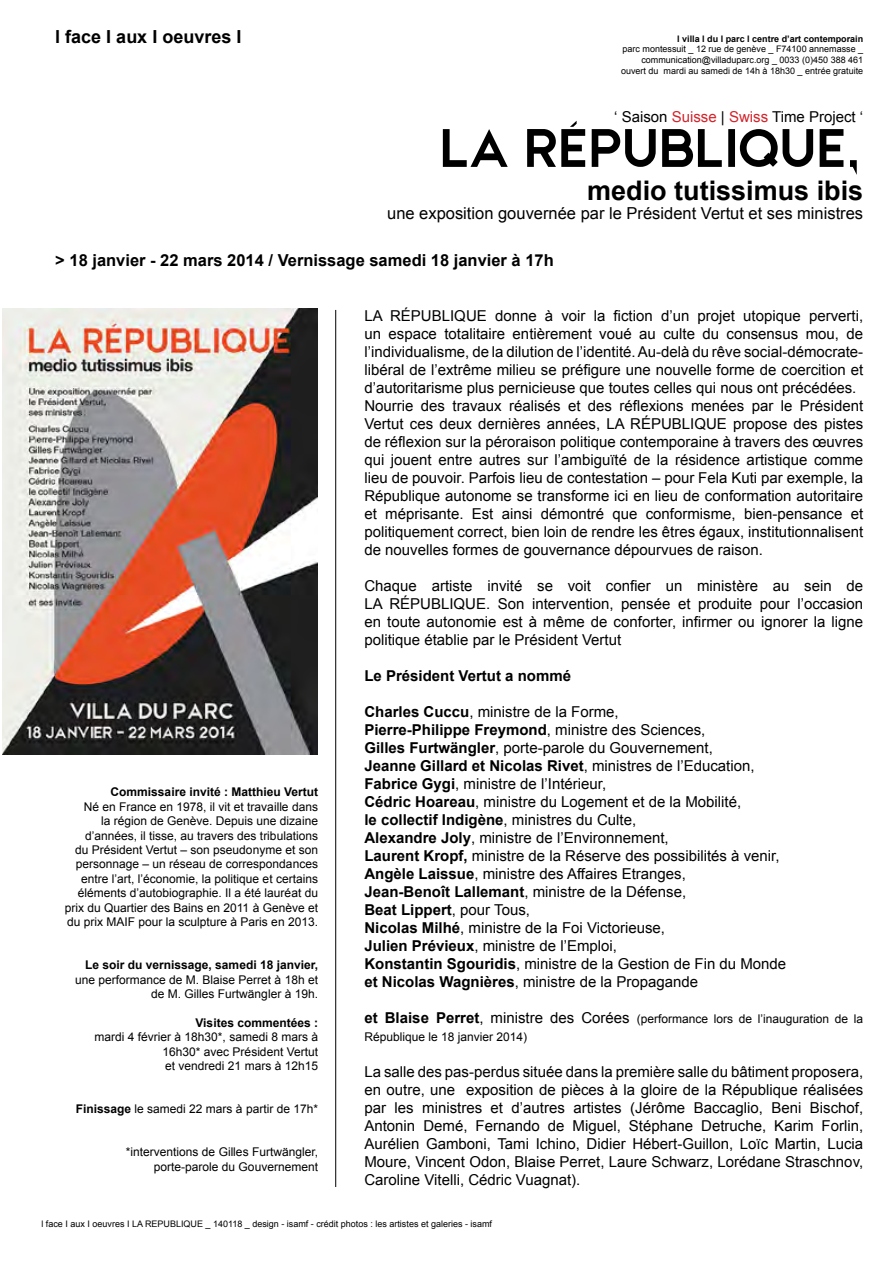
<style>
.page{position:relative;width:893px;height:1263px;background:#fff}
.page>*{position:absolute;margin:0;border:0;box-sizing:border-box;transform-origin:0 0}
.t1{font:54px "CWG Sans";letter-spacing:-.025em;color:#000}
.t2{font:700 27px "Arial";color:#000}
.t3{font:700 18px "Arial";color:#000}
.t4{font:16.5px "Arial";color:#000}
.t5{font:700 16.5px "Arial";color:#000}
.t6{font:15px/18px "Arial";color:#000}
.t7{font:700 15px "Arial";color:#000}
.t8{font:12px/14.4px "Arial";color:#000;text-align:right}
.t9{font:700 12px "Arial";color:#000}
.t10{font:9px/10.8px "Arial";color:#000;text-align:right}
.t11{font:700 9px "Arial";color:#000}
.s1{color:#d2232a}
.s2{font-weight:700}
.s3{font-weight:700;font-size:15px}
.s4{font-size:15px}
</style>
<div class="page">
<img style="left:2px;top:309px;width:316px;height:445px">
<hr style="left:335px;top:310px;width:1px;height:877px;background:#000">
<p class="t3" style="left:55px;top:24px;width:188px">l face I aux I oeuvres I</p>
<p class="t11" style="left:677px;top:32px;width:188px">l villa l du l parc l centre d’art contemporain</p>
<p class="t10" style="left:621px;top:44px;width:244px">parc montessuit _ 12 rue de genève _ F74100 annemasse _ communication@villaduparc.org _ 0033 (0)450 388 461 ouvert du mardi au samedi de 14h à 18h30 _ entrée gratuite</p>
<p class="t6" style="left:614px;top:108px;width:250px">‘ Saison <span class="s1">Suisse</span> | <span class="s1">Swiss</span> Time Project ‘</p>
<h1 class="t1" style="left:443px;top:119px;width:422px">LA RÉPUBLIQUE,</h1>
<h2 class="t2" style="left:587px;top:172px;width:278px">medio tutissimus ibis</h2>
<p class="t4" style="left:387px;top:203px;width:478px">une exposition gouvernée par le Président Vertut et ses ministres</p>
<p class="t5" style="left:55px;top:249px;width:500px">&gt; 18 janvier - 22 mars 2014 / Vernissage samedi 18 janvier à 17h</p>
<p class="t9" style="left:111px;top:784px;width:209px">Commissaire invité : Matthieu Vertut</p>
<p class="t8" style="left:65px;top:799px;width:255px">Né en France en 1978, il vit et travaille dans<br>la région de Genève. Depuis une dizaine d’années, il tisse, au travers des tribulations<br>du Président Vertut – son pseudonyme et son personnage – un réseau de correspondances entre l’art, l’économie, la politique et certains éléments d’autobiographie. Il a été lauréat du prix du Quartier des Bains en 2011 à Genève et du prix MAIF pour la sculpture à Paris en 2013.</p>
<p class="t9" style="left:85px;top:957px;width:234px">Le soir du vernissage, samedi 18 janvier,</p>
<p class="t8" style="left:75px;top:972px;width:244px">une performance de M. Blaise Perret à 18h et de M. Gilles Furtwängler à 19h.</p>
<p class="t9" style="left:196px;top:1014px;width:124px">Visites commentées :</p>
<p class="t8" style="left:163px;top:1030px;width:157px;text-align:justify;text-indent:-68px">mardi 4 février à 18h30*, samedi 8 mars à 16h30* avec Président Vertut et vendredi 21 mars à 12h15</p>
<p class="t8" style="left:76px;top:1102px;width:244px"><span class="s2">Finissage</span> le samedi 22 mars à partir de 17h*</p>
<p class="t8" style="left:126px;top:1145px;width:194px">*interventions de Gilles Furtwängler, porte-parole du Gouvernement</p>
<p class="t6" style="left:364px;top:307px;width:500px">LA RéPUBLIQUE donne à voir la fiction d’un projet utopique perverti, un espace totalitaire entièrement voué au culte du consensus mou, de l’individualisme, de la dilution de l’identité. Au-delà du rêve social-démocrate&shy;libéral de l’extrême milieu se préfigure une nouvelle forme de coercition et d’autoritarisme plus pernicieuse que toutes celles qui nous ont précédées.<br>Nourrie des travaux réalisés et des réflexions menées par le Président Vertut ces deux dernières années, LA RéPUBLIQUE propose des pistes de réflexion sur la péroraison politique contemporaine à travers des œuvres qui jouent entre autres sur l’ambiguïté de la résidence artistique comme lieu de pouvoir. Parfois lieu de contestation – pour Fela Kuti par exemple, la République autonome se transforme ici en lieu de conformation autoritaire et méprisante. Est ainsi démontré que conformisme, bien-pensance et politiquement correct, bien loin de rendre les êtres égaux, institutionnalisent de nouvelles formes de gouvernance dépourvues de raison.</p>
<p class="t6" style="left:364px;top:577px;width:500px;text-align:justify">Chaque artiste invité se voit confier un ministère au sein de LA RéPUBLIQUE. Son intervention, pensée et produite pour l’occasion en toute autonomie est à même de conforter, infirmer ou ignorer la ligne politique établie par le Président Vertut</p>
<p class="t7" style="left:364px;top:666px;width:208px">Le Président Vertut a nommé</p>
<p class="t6" style="left:364px;top:703px;width:423px"><span class="s2">Charles Cuccu</span>, ministre de la Forme,<br><span class="s2">Pierre-Philippe Freymond</span>, ministre des Sciences,<br><span class="s2">Gilles Furtwängler</span>, porte-parole du Gouvernement,<br><span class="s2">Jeanne Gillard et Nicolas Rivet</span>, ministres de l’Education, <span class="s2">Fabrice Gygi</span>, ministre de l’Intérieur,<br><span class="s2">Cédric Hoareau</span>, ministre du Logement et de la Mobilité,<br><span class="s2">le collectif Indigène</span>, ministres du Culte,<br><span class="s2">Alexandre Joly</span>, ministre de l’Environnement,<br><span class="s2">Laurent Kropf,</span> ministre de la Réserve des possibilités à venir, <span class="s2">Angèle Laissue</span>, ministre des Affaires Etranges,<br><span class="s2">Jean-Benoît Lallemant</span>, ministre de la Défense,<br><span class="s2">Beat Lippert</span>, pour Tous,<br><span class="s2">Nicolas Milhé</span>, ministre de la Foi Victorieuse,<br><span class="s2">Julien Prévieux</span>, ministre de l’Emploi,<br><span class="s2">Konstantin Sgouridis</span>, ministre de la Gestion de Fin du Monde <span class="s2">et Nicolas Wagnières</span>, ministre de la Propagande</p>
<p class="t8" style="left:364px;top:1010px;width:500px;line-height:18px;text-align:left"><span class="s3">et Blaise Perret</span><span class="s4">, ministre des Corées</span> (performance lors de l’inauguration de la<br>République le 18 janvier 2014)</p>
<p class="t6" style="left:364px;top:1063px;width:500px;text-align:justify">La salle des pas-perdus située dans la première salle du bâtiment proposera, en outre, une exposition de pièces à la gloire de la République réalisées par les ministres et d’autres artistes (Jérôme Baccaglio, Beni Bischof, Antonin Demé, Fernando de Miguel, Stéphane Detruche, Karim Forlin, Aurélien Gamboni, Tami Ichino, Didier Hébert-Guillon, Loïc Martin, Lucia Moure, Vincent Odon, Blaise Perret, Laure Schwarz, Lorédane Straschnov, Caroline Vitelli, Cédric Vuagnat).</p>
<p class="t10" style="left:41px;top:1218px;width:452px">l face I aux I oeuvres I LA REPUBLIQUE _ 140118 _ design - isamf - crédit photos : les artistes et galeries - isamf</p>
</div>
